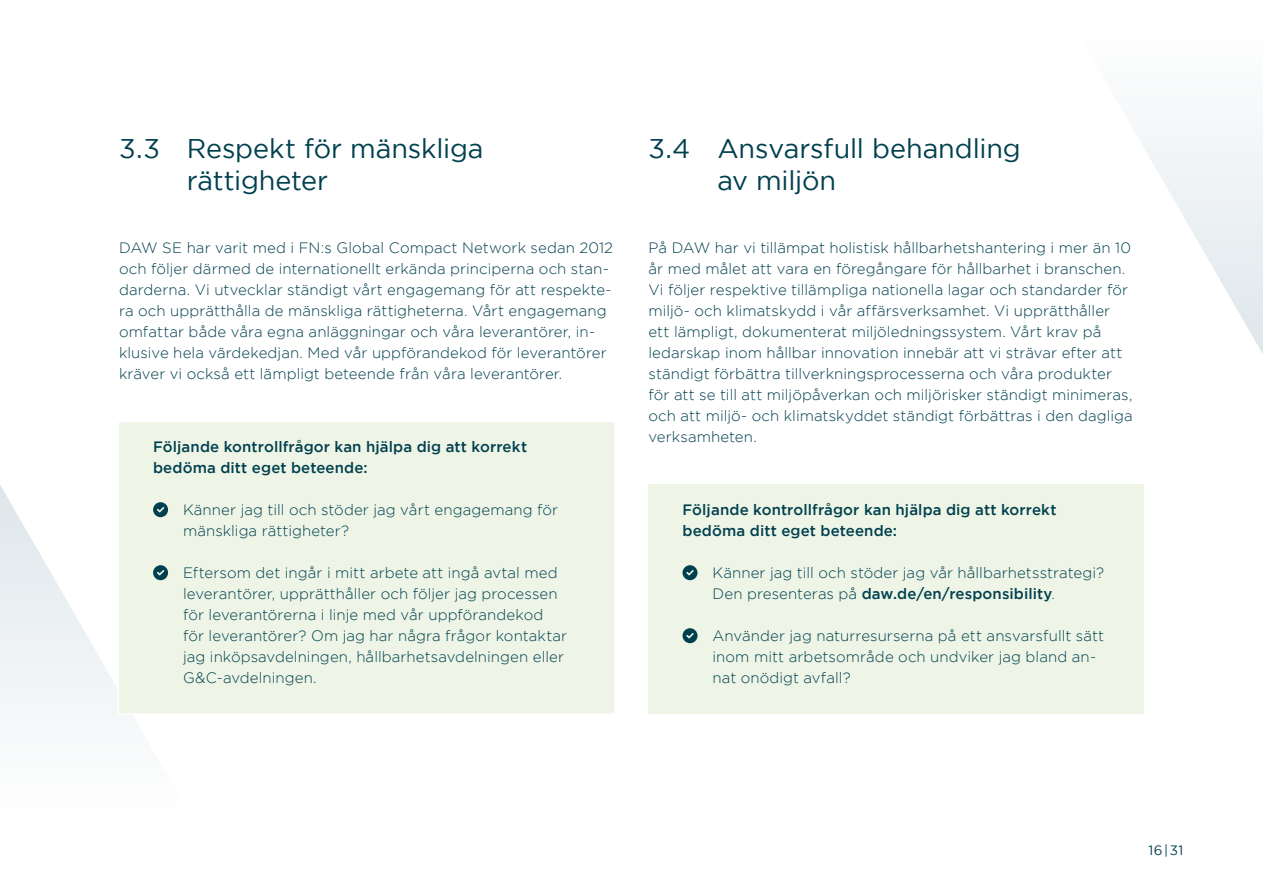
<style>
.page{position:relative;width:1263px;height:893px;background:#fff}
.page>*{position:absolute;margin:0;border:0;box-sizing:border-box;transform-origin:0 0}
.t1{font:27px/31.5px "Gotham";letter-spacing:-.005em;color:#00404e}
.t2{font:300 15px/21px "Gotham";letter-spacing:.005em;color:#00404e}
.t3{font:500 15px/21px "Gotham";letter-spacing:.01em;color:#00404e}
.t4{font:13.5px "Gotham";color:#00404e}
.s1{font-weight:500}
</style>
<div class="page">
<svg style="left:1132px;top:126px;width:131px;height:228px"></svg>
<svg style="left:0;top:485px;width:117px;height:230px"></svg>
<div style="left:119px;top:422px;width:496px;height:291px;background:#eef5e7"></div>
<div style="left:648px;top:484px;width:496px;height:229px;background:#eef5e7"></div>
<svg style="left:682px;top:565px;width:15px;height:15px"></svg>
<svg style="left:682px;top:628px;width:15px;height:15px"></svg>
<h1 class="t1" style="left:187px;top:133px;width:298px;text-indent:-68px">3.3 Respekt för mänskliga rättigheter</h1>
<h1 class="t1" style="left:717px;top:133px;width:305px;text-indent:-69px">3.4 Ansvarsfull behandling av miljön</h1>
<p class="t2" style="left:119px;top:237px;width:495px">DAW SE har varit med i FN:s Global Compact Network sedan 2012 och följer därmed de internationellt erkända principerna och stan&shy;darderna. Vi utvecklar ständigt vårt engagemang för att respekte&shy;ra och upprätthålla de mänskliga rättigheterna. Vårt engagemang omfattar både våra egna anläggningar och våra leverantörer, in&shy;klusive hela värdekedjan. Med vår uppförandekod för leverantörer kräver vi också ett lämpligt beteende från våra leverantörer.</p>
<p class="t2" style="left:648px;top:237px;width:486px">På DAW har vi tillämpat holistisk hållbarhetshantering i mer än 10 år med målet att vara en föregångare för hållbarhet i branschen.<br>Vi följer respektive tillämpliga nationella lagar och standarder för miljö- och klimatskydd i vår affärsverksamhet. Vi upprätthåller ett lämpligt, dokumenterat miljöledningssystem. Vårt krav på ledarskap inom hållbar innovation innebär att vi strävar efter att ständigt förbättra tillverkningsprocesserna och våra produkter för att se till att miljöpåverkan och miljörisker ständigt minimeras, och att miljö- och klimatskyddet ständigt förbättras i den dagliga verksamheten.</p>
<p class="t3" style="left:153px;top:436px;width:376px">Följande kontrollfrågor kan hjälpa dig att korrekt bedöma ditt eget beteende:</p>
<p class="t2" style="left:183px;top:499px;width:377px">Känner jag till och stöder jag vårt engagemang för mänskliga rättigheter?</p>
<p class="t2" style="left:183px;top:562px;width:386px">Eftersom det ingår i mitt arbete att ingå avtal med leverantörer, upprätthåller och följer jag processen för leverantörerna i linje med vår uppförandekod för leverantörer? Om jag har några frågor kontaktar jag inköpsavdelningen, hållbarhetsavdelningen eller G&amp;C-avdelningen.</p>
<p class="t3" style="left:682px;top:499px;width:376px">Följande kontrollfrågor kan hjälpa dig att korrekt bedöma ditt eget beteende:</p>
<p class="t2" style="left:712px;top:562px;width:393px">Känner jag till och stöder jag vår hållbarhetsstrategi?<br>Den presenteras på <span class="s1">daw.de/en/responsibility</span>.</p>
<p class="t2" style="left:712px;top:625px;width:393px">Använder jag naturresurserna på ett ansvarsfullt sätt inom mitt arbetsområde och undviker jag bland an&shy;nat onödigt avfall?</p>
<p class="t4" style="left:1148px;top:843px;width:36px">16|31</p>
</div>
